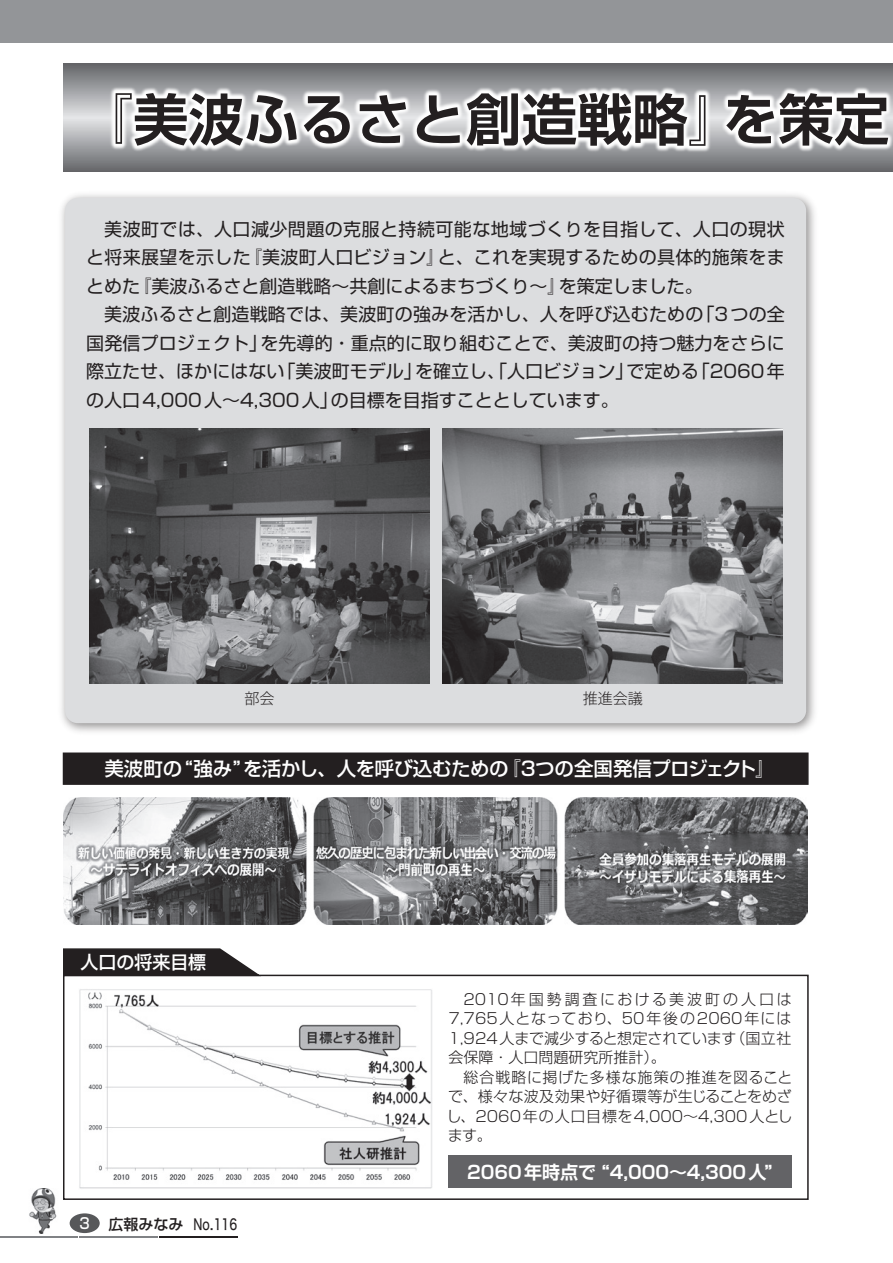
<style>
.page{position:relative;width:893px;height:1263px;background:#fff}
.page>*{position:absolute;margin:0;border:0;box-sizing:border-box;transform-origin:0 0}
.t1{font:700 55.5px "Shin Go Pr 6 N De";color:#231f20}
.t2{font:500 19.5px "Shin Go Pr 6 N";letter-spacing:-.02em;color:#fff}
.t3{font:18px/28.5px "Shin Go Pr 6 N";letter-spacing:.005em;color:#231f20}
.t4{font:700 18px "Shin Go Pr 6 N De";color:#fff}
.t5{font:500 18px "Shin Go Pr 6 N";color:#fff}
.t6{font:300 15px/19.5px "Shin Go Pr 6 N";letter-spacing:.025em;color:#231f20}
.t7{font:15px "Hira Kaku Std W5";color:#231f20;scale:.75 1}
.t8{font:300 15px "Koz Go Pr 6 N";color:#231f20}
.s1{font-family:"Shin Go Pr 6 N";font-weight:500;color:#fff}
.s2{font-family:"Shin Go Pr 6 N";font-weight:500}
</style>
<div class="page">
<div style="left:0;top:0;width:893px;height:43px;background:#939598"></div>
<div style="left:70px;top:1213px;width:30px;height:20px;background:#57585a;border-radius:50%"></div>
<hr style="left:0;top:1236px;width:78px;height:1px;background:#808285">
<hr style="left:80px;top:1236px;width:78px;height:1px;background:#808285">
<hr style="left:159px;top:1236px;width:78px;height:1px;background:#231f20">
<img style="left:29px;top:1188px;width:28px;height:45px">
<img style="left:61px;top:194px;width:754px;height:538px">
<div style="left:65px;top:198px;width:741px;height:525px;background:#dcdddf;border-radius:13px"></div>
<div style="left:448px;top:1155px;width:343px;height:33px;background:#636366"></div>
<div style="left:63px;top:975px;width:746px;height:225px;border:2px solid #231f20"></div>
<svg style="left:63px;top:948px;width:198px;height:29px;background:#403d3e"></svg>
<img style="left:79px;top:989px;width:353px;height:200px">
<div style="left:64px;top:753px;width:744px;height:31px;background:#231f20"></div>
<div style="left:63px;top:752px;width:746px;height:33px;border:2px solid #231f20"></div>
<img style="left:64px;top:798px;width:744px;height:127px">
<img style="left:89px;top:429px;width:340px;height:255px">
<img style="left:443px;top:429px;width:340px;height:255px">
<svg style="left:64px;top:64px;width:829px;height:108px;background:#7e8083"></svg>
<hr style="left:101px;top:86px;width:792px;height:2px;background:#9a9c9f">
<img style="left:101px;top:88px;width:792px;height:76px">
<h1 class="t1" style="left:78px;top:74px;width:813px">『美波ふるさと創造戦略』を策定</h1>
<p class="t3" style="left:86px;top:213px;width:700px">　美波町では、人口減少問題の克服と持続可能な地域づくりを目指して、人口の現状と将来展望を示した『美波町人口ビジョン』と、これを実現するための具体的施策をまとめた『美波ふるさと創造戦略～共創によるまちづくり～』を策定しました。<br>　美波ふるさと創造戦略では、美波町の強みを活かし、人を呼び込むための「3つの全国発信プロジェクト」を先導的・重点的に取り組むことで、美波町の持つ魅力をさらに際立たせ、ほかにはない「美波町モデル」を確立し、「人口ビジョン」で定める「2060年の人口4,000人～4,300人」の目標を目指すこととしています。</p>
<p class="t8" style="left:244px;top:690px;width:31px">部会</p>
<p class="t8" style="left:583px;top:690px;width:61px">推進会議</p>
<p class="t2" style="left:104px;top:753px;width:672px">美波町の “強み”を活かし、人を呼び込むための『３つの全国発信プロジェクト』</p>
<p class="t5" style="left:80px;top:947px;width:127px">人口の将来目標</p>
<p class="t7" style="left:80px;top:1212px;width:212px"><span class="s1">3</span> <span class="s2">広報みなみ</span> No.116</p>
<p class="t6" style="left:447px;top:988px;width:347px">　2010年国勢調査における美波町の人口は<br>7,765人となっており、50年後の2060年には<br>1,924人まで減少すると想定されています（国立社会保障・人口問題研究所推計）。<br>　総合戦略に掲げた多様な施策の推進を図ることで、様々な波及効果や好循環等が生じることをめざし、2060年の人口目標を4,000～4,300人とします。</p>
<p class="t4" style="left:467px;top:1158px;width:307px">2060年時点で “4,000～4,300人”</p>
</div>
